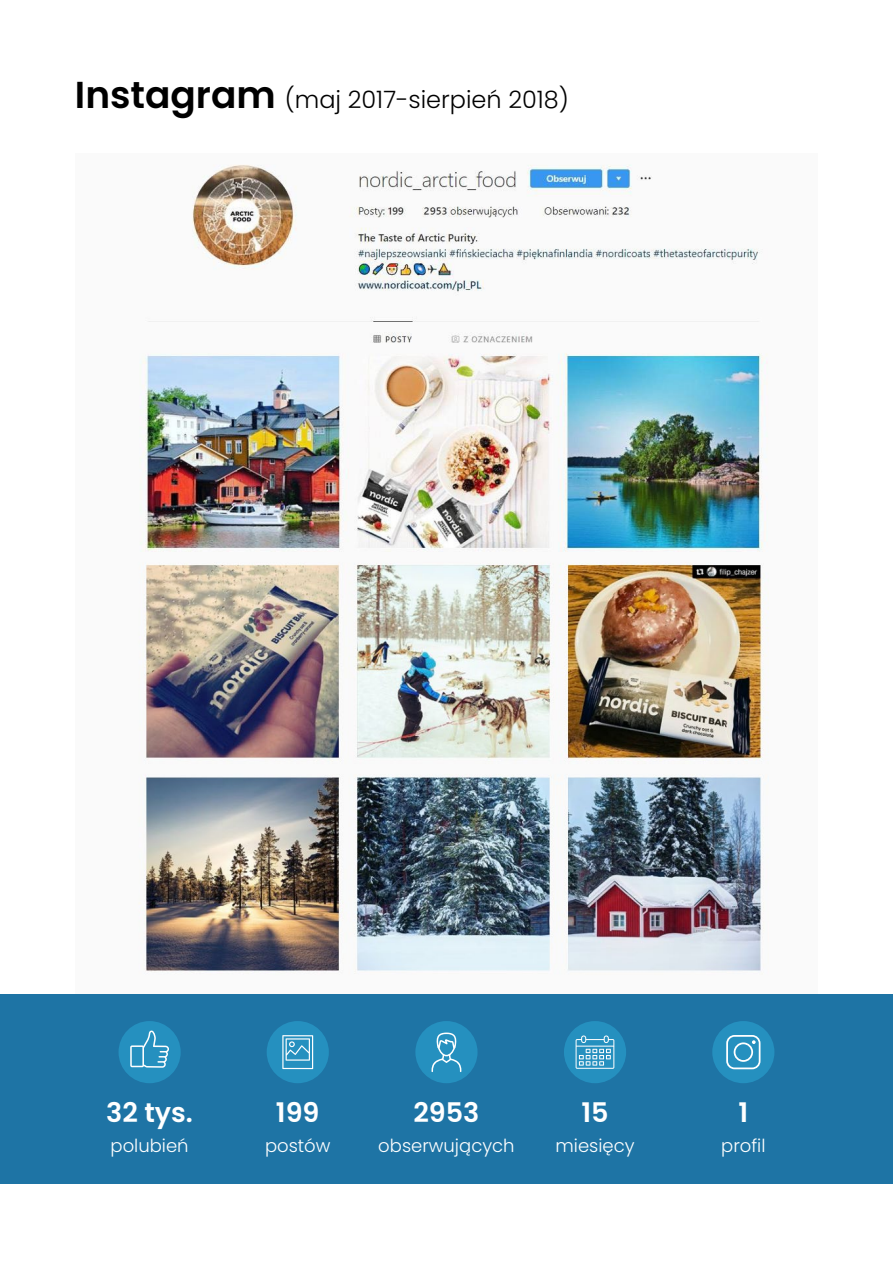
<style>
.page{position:relative;width:893px;height:1263px;background:#fff}
.page>*{position:absolute;margin:0;border:0;box-sizing:border-box;transform-origin:0 0}
.t1{font:600 27px "Poppins";color:#fff}
.t2{font:300 24px "Poppins";color:#000}
.t3{font:300 18px "Poppins";color:#fff}
.s1{font-weight:600;font-size:37.5px}
</style>
<div class="page">
<div style="left:75px;top:153px;width:743px;height:854px;background:#fafafa"></div>
<img style="left:144px;top:165px;width:621px;height:387px">
<img style="left:146px;top:564px;width:616px;height:195px">
<img style="left:146px;top:776px;width:615px;height:195px">
<div style="left:0;top:994px;width:893px;height:190px;background:#1e74a5"></div>
<div style="left:415px;top:1021px;width:63px;height:62px;background:#2590bf;border-radius:50%"></div>
<svg style="left:431px;top:1032px;width:30px;height:40px"></svg>
<div style="left:119px;top:1021px;width:62px;height:62px;background:#2590bf;border-radius:50%"></div>
<svg style="left:130px;top:1030px;width:39px;height:38px"></svg>
<div style="left:267px;top:1021px;width:62px;height:62px;background:#2590bf;border-radius:50%"></div>
<svg style="left:282px;top:1035px;width:31px;height:34px"></svg>
<div style="left:564px;top:1021px;width:62px;height:62px;background:#2590bf;border-radius:50%"></div>
<svg style="left:576px;top:1035px;width:38px;height:34px"></svg>
<div style="left:712px;top:1021px;width:62px;height:62px;background:#2590bf;border-radius:50%"></div>
<svg style="left:726px;top:1035px;width:34px;height:34px"></svg>
<h2 class="t2" style="left:75px;top:86px;width:495px"><span class="s1">Instagram</span> (maj 2017-sierpień 2018)</h2>
<h1 class="t1" style="left:106px;top:1097px;width:88px">32 tys.</h1>
<p class="t3" style="left:111px;top:1136px;width:80px">polubień</p>
<h1 class="t1" style="left:276px;top:1097px;width:45px">199</h1>
<p class="t3" style="left:265px;top:1136px;width:67px">postów</p>
<h1 class="t1" style="left:413px;top:1097px;width:67px">2953</h1>
<p class="t3" style="left:378px;top:1136px;width:138px">obserwujących</p>
<h1 class="t1" style="left:581px;top:1097px;width:29px">15</h1>
<p class="t3" style="left:555px;top:1136px;width:81px">miesięcy</p>
<h1 class="t1" style="left:738px;top:1097px;width:11px">1</h1>
<p class="t3" style="left:721px;top:1136px;width:46px">profil</p>
</div>
